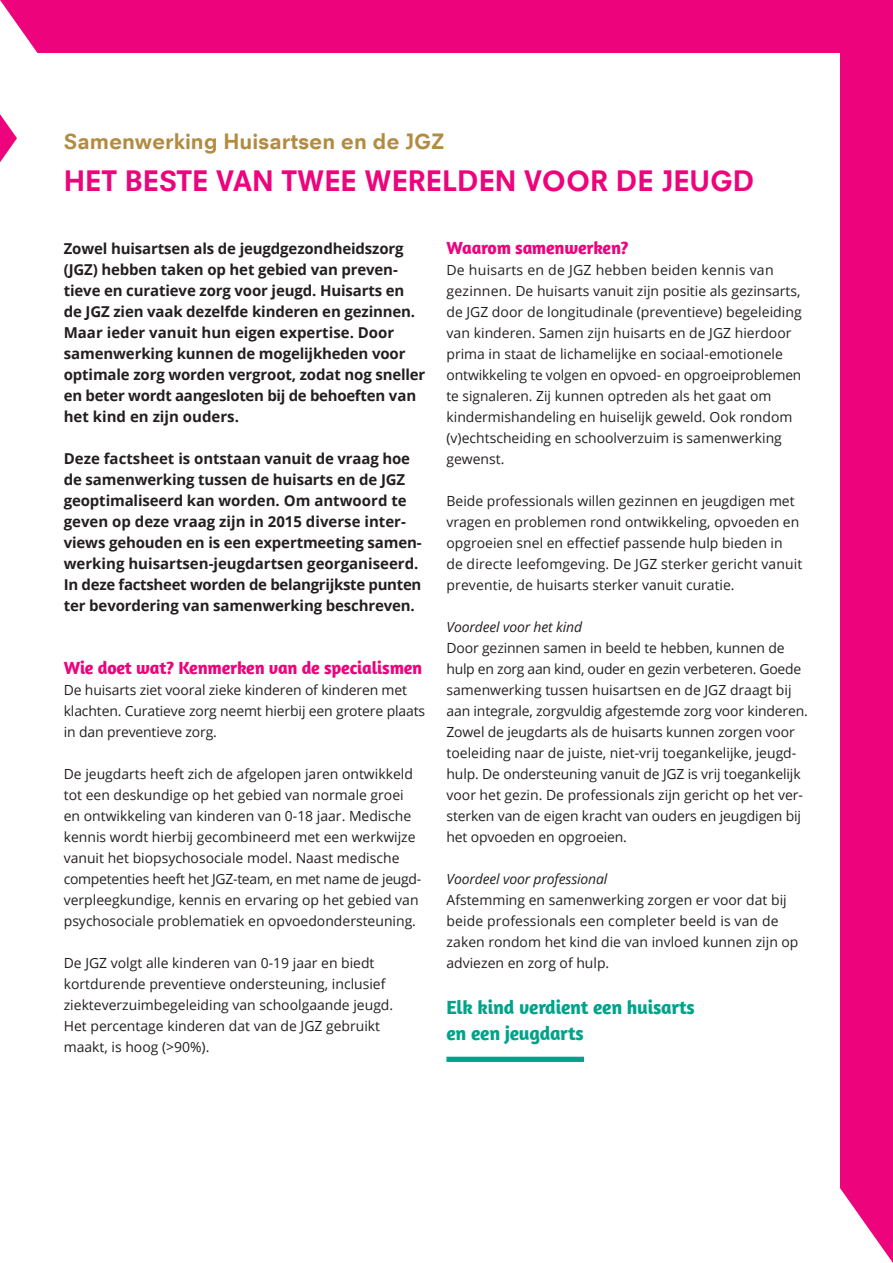
<style>
.page{position:relative;width:893px;height:1263px;background:#ed037c}
.page>*{position:absolute;margin:0;border:0;box-sizing:border-box;transform-origin:0 0}
.t1{font:700 30px "Neuzeit Office";color:#ed037c}
.t2{font:700 22.5px "Neuzeit Office";color:#b18b3f}
.t3{font:700 19.5px/25.5px "Amaranth";letter-spacing:-.01em;color:#00a38a}
.t4{font:700 18px "Amaranth";letter-spacing:-.01em;color:#ed037c}
.t5{font:700 15px/21px "Open Sans";letter-spacing:-.01em;color:#231f20}
.t6{font:13.95px/21px "Open Sans";color:#231f20}
.t7{font:italic 13.95px "Open Sans";letter-spacing:-.01em;color:#231f20}
</style>
<div class="page">
<div style="left:0;top:53px;width:840px;height:1210px;background:#fff"></div>
<svg style="left:0;top:114px;width:17px;height:48px"></svg>
<div style="left:446px;top:1057px;width:138px;height:5px;background:#00a38a"></div>
<h2 class="t2" style="left:64px;top:128px;width:382px">Samenwerking Huisartsen en de JGZ</h2>
<h1 class="t1" style="left:64px;top:163px;width:692px">HET BESTE VAN TWEE WERELDEN VOOR DE JEUGD</h1>
<p class="t5" style="left:64px;top:237px;width:363px">Zowel huisartsen als de jeugdgezondheidszorg (JGZ) hebben taken op het gebied van preven&shy;tieve en curatieve zorg voor jeugd. Huisarts en de JGZ zien vaak dezelfde kinderen en gezinnen.<br>Maar ieder vanuit hun eigen expertise. Door samenwerking kunnen de mogelijkheden voor optimale zorg worden vergroot, zodat nog sneller en beter wordt aangesloten bij de behoeften van het kind en zijn ouders.</p>
<p class="t5" style="left:64px;top:447px;width:359px">Deze factsheet is ontstaan vanuit de vraag hoe de samenwerking tussen de huisarts en de JGZ geoptimaliseerd kan worden. Om antwoord te geven op deze vraag zijn in 2015 diverse inter&shy;views gehouden en is een expertmeeting samen&shy;werking huisartsen-jeugdartsen georganiseerd.<br>In deze factsheet worden de belangrijkste punten ter bevordering van samenwerking beschreven.</p>
<p class="t4" style="left:64px;top:656px;width:360px">Wie doet wat? Kenmerken van de specialismen</p>
<p class="t6" style="left:64px;top:679px;width:363px">De huisarts ziet vooral zieke kinderen of kinderen met klachten. Curatieve zorg neemt hierbij een grotere plaats in dan preventieve zorg.</p>
<p class="t6" style="left:64px;top:763px;width:359px">De jeugdarts heeft zich de afgelopen jaren ontwikkeld tot een deskundige op het gebied van normale groei en ontwikkeling van kinderen van 0-18 jaar. Medische kennis wordt hierbij gecombineerd met een werkwijze vanuit het biopsychosociale model. Naast medische competenties heeft het JGZ-team, en met name de jeugd&shy;verpleegkundige, kennis en ervaring op het gebied van psychosociale problematiek en opvoedondersteuning.</p>
<p class="t6" style="left:64px;top:952px;width:331px">De JGZ volgt alle kinderen van 0-19 jaar en biedt kortdurende preventieve ondersteuning, inclusief ziekteverzuimbegeleiding van schoolgaande jeugd.<br>Het percentage kinderen dat van de JGZ gebruikt maakt, is hoog (&gt;90%).</p>
<p class="t4" style="left:446px;top:236px;width:184px">Waarom samenwerken?</p>
<p class="t6" style="left:446px;top:259px;width:357px">De huisarts en de JGZ hebben beiden kennis van gezinnen. De huisarts vanuit zijn positie als gezinsarts, de JGZ door de longitudinale (preventieve) begeleiding van kinderen. Samen zijn huisarts en de JGZ hierdoor prima in staat de lichamelijke en sociaal-emotionele ontwikkeling te volgen en opvoed- en opgroeiproblemen te signaleren. Zij kunnen optreden als het gaat om kindermishandeling en huiselijk geweld. Ook rondom (v)echtscheiding en schoolverzuim is samenwerking gewenst.</p>
<p class="t6" style="left:446px;top:490px;width:358px">Beide professionals willen gezinnen en jeugdigen met vragen en problemen rond ontwikkeling, opvoeden en opgroeien snel en effectief passende hulp bieden in<br>de directe leefomgeving. De JGZ sterker gericht vanuit preventie, de huisarts sterker vanuit curatie.</p>
<p class="t7" style="left:446px;top:617px;width:137px">Voordeel voor het kind</p>
<p class="t6" style="left:446px;top:637px;width:363px">Door gezinnen samen in beeld te hebben, kunnen de hulp en zorg aan kind, ouder en gezin verbeteren. Goede samenwerking tussen huisartsen en de JGZ draagt bij aan integrale, zorgvuldig afgestemde zorg voor kinderen.<br>Zowel de jeugdarts als de huisarts kunnen zorgen voor toeleiding naar de juiste, niet-vrij toegankelijke, jeugd&shy;hulp. De ondersteuning vanuit de JGZ is vrij toegankelijk voor het gezin. De professionals zijn gericht op het ver&shy;sterken van de eigen kracht van ouders en jeugdigen bij het opvoeden en opgroeien.</p>
<p class="t7" style="left:446px;top:869px;width:162px">Voordeel voor professional</p>
<p class="t6" style="left:446px;top:889px;width:354px">Afstemming en samenwerking zorgen er voor dat bij beide professionals een completer beeld is van de zaken rondom het kind die van invloed kunnen zijn op adviezen en zorg of hulp.</p>
<h3 class="t3" style="left:446px;top:994px;width:250px">Elk kind verdient een huisarts en een jeugdarts</h3>
</div>
